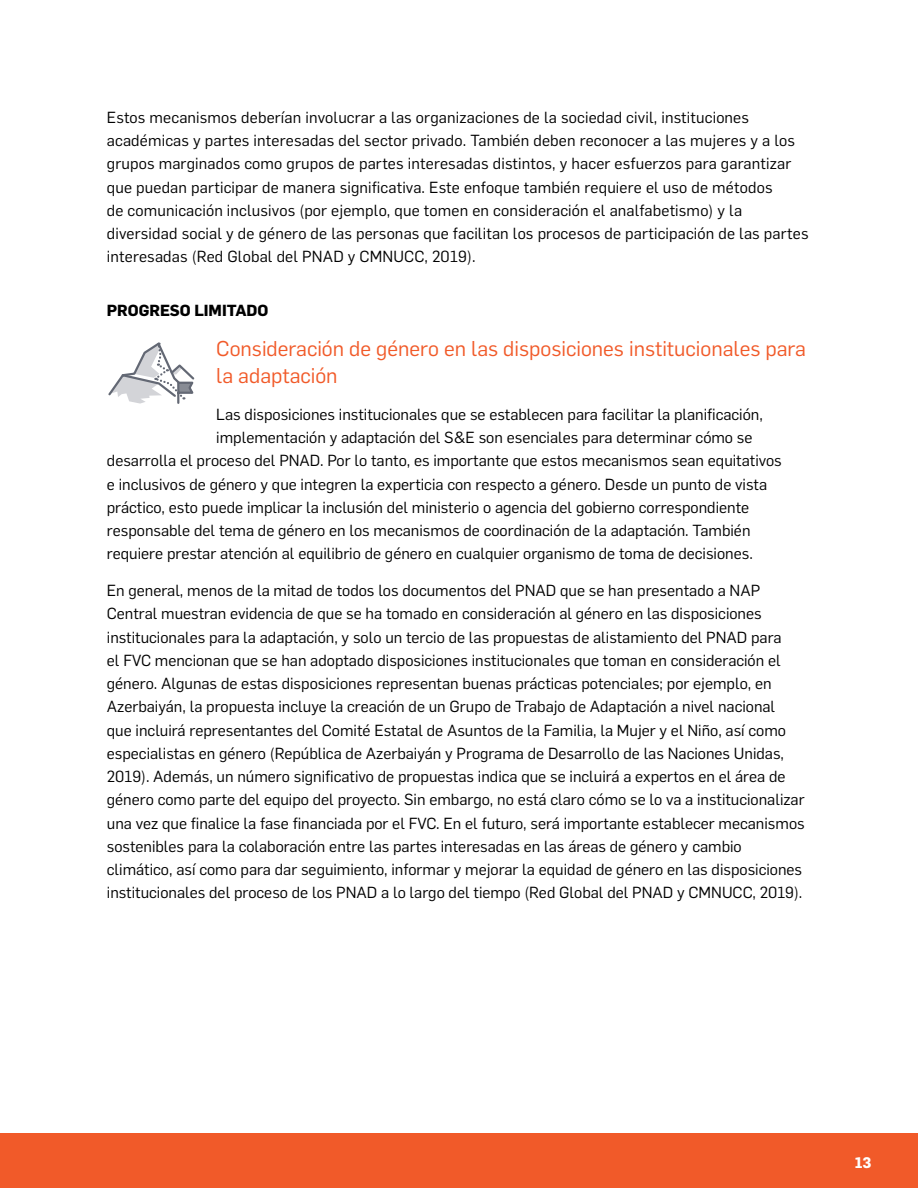
<style>
.page{position:relative;width:918px;height:1188px;background:#fff}
.page>*{position:absolute;margin:0;border:0;box-sizing:border-box;transform-origin:0 0}
.t1{font:21px/27px "Flama";color:#f15a29}
.t2{font:15.75px/23.2px "Flama";color:#000}
.t3{font:700 15.75px "Flama";color:#000}
.t4{font:700 15px "Flama";color:#fff}
</style>
<div class="page">
<div style="left:0;top:1133px;width:918px;height:55px;background:#f15a29"></div>
<svg style="left:108px;top:342px;width:87px;height:62px"></svg>
<p class="t2" style="left:107px;top:105px;width:703px">Estos mecanismos deberían involucrar a las organizaciones de la sociedad civil, instituciones académicas y partes interesadas del sector privado. También deben reconocer a las mujeres y a los grupos marginados como grupos de partes interesadas distintos, y hacer esfuerzos para garantizar que puedan participar de manera significativa. Este enfoque también requiere el uso de métodos<br>de comunicación inclusivos (por ejemplo, que tomen en consideración el analfabetismo) y la diversidad social y de género de las personas que facilitan los procesos de participación de las partes interesadas (Red Global del PNAD y CMNUCC, 2019).</p>
<p class="t3" style="left:107px;top:299px;width:163px">PROGRESO LIMITADO</p>
<h1 class="t1" style="left:216px;top:334px;width:591px">Consideración de género en las disposiciones institucionales para la adaptación</h1>
<p class="t2" style="left:216px;top:402px;width:548px">Las disposiciones institucionales que se establecen para facilitar la planificación,</p>
<p class="t2" style="left:216px;top:425px;width:538px">implementación y adaptación del S&amp;E son esenciales para determinar cómo se</p>
<p class="t2" style="left:107px;top:448px;width:676px">desarrolla el proceso del PNAD. Por lo tanto, es importante que estos mecanismos sean equitativos</p>
<p class="t2" style="left:107px;top:472px;width:662px">e inclusivos de género y que integren la experticia con respecto a género. Desde un punto de vista</p>
<p class="t2" style="left:107px;top:495px;width:644px">práctico, esto puede implicar la inclusión del ministerio o agencia del gobierno correspondiente</p>
<p class="t2" style="left:107px;top:518px;width:645px">responsable del tema de género en los mecanismos de coordinación de la adaptación. También</p>
<p class="t2" style="left:107px;top:541px;width:647px">requiere prestar atención al equilibrio de género en cualquier organismo de toma de decisiones.</p>
<p class="t2" style="left:107px;top:578px;width:699px">En general, menos de la mitad de todos los documentos del PNAD que se han presentado a NAP Central muestran evidencia de que se ha tomado en consideración al género en las disposiciones institucionales para la adaptación, y solo un tercio de las propuestas de alistamiento del PNAD para<br>el FVC mencionan que se han adoptado disposiciones institucionales que toman en consideración el género. Algunas de estas disposiciones representan buenas prácticas potenciales; por ejemplo, en Azerbaiyán, la propuesta incluye la creación de un Grupo de Trabajo de Adaptación a nivel nacional<br>que incluirá representantes del Comité Estatal de Asuntos de la Familia, la Mujer y el Niño, así como especialistas en género (República de Azerbaiyán y Programa de Desarrollo de las Naciones Unidas, 2019). Además, un número significativo de propuestas indica que se incluirá a expertos en el área de género como parte del equipo del proyecto. Sin embargo, no está claro cómo se lo va a institucionalizar una vez que finalice la fase financiada por el FVC. En el futuro, será importante establecer mecanismos sostenibles para la colaboración entre las partes interesadas en las áreas de género y cambio climático, así como para dar seguimiento, informar y mejorar la equidad de género en las disposiciones institucionales del proceso de los PNAD a lo largo del tiempo (Red Global del PNAD y CMNUCC, 2019).</p>
<p class="t4" style="left:855px;top:1152px;width:18px">13</p>
</div>
